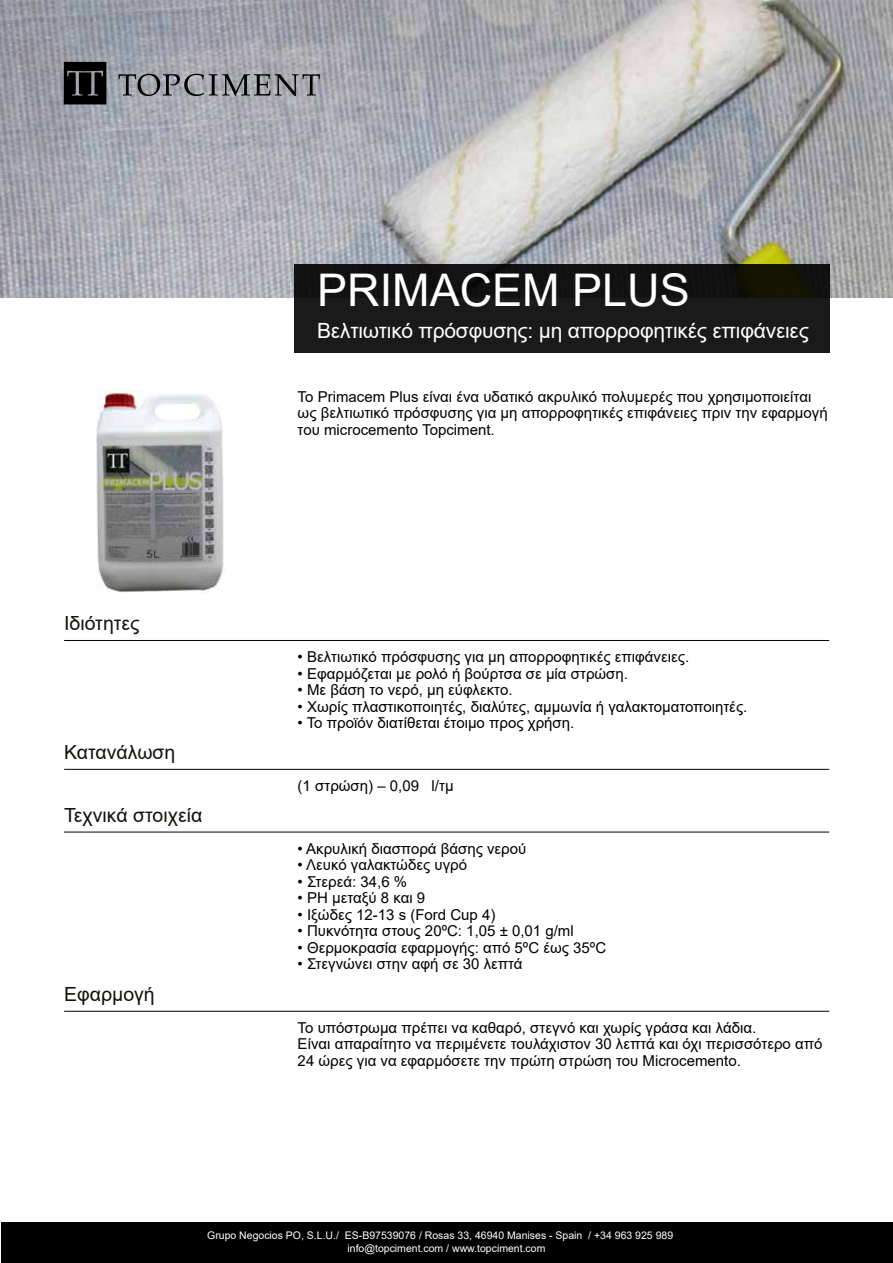
<style>
.page{position:relative;width:893px;height:1263px;background:#fff}
.page>*{position:absolute;margin:0;border:0;box-sizing:border-box;transform-origin:0 0}
.t1{font:45px "Arial";color:#fff}
.t2{font:21px "Arial";letter-spacing:-.01em;color:#fff}
.t3{font:19.5px "Arial";color:#12110c}
.t4{font:15px/16.5px "Arial";color:#000}
.t5{font:10.5px "Arial";color:#fff}
</style>
<div class="page">
<div style="left:1px;top:1222px;width:892px;height:41px;background:#000"></div>
<img style="left:96px;top:391px;width:128px;height:201px">
<img style="left:0;top:0;width:893px;height:298px">
<svg style="left:294px;top:264px;width:535px;height:88px;background:#161616"></svg>
<svg style="left:118px;top:74px;width:202px;height:22px;background:#7f8085"></svg>
<svg style="left:64px;top:62px;width:42px;height:42px;background:#141416"></svg>
<hr style="left:64px;top:640px;width:765px;height:1px;background:#000">
<hr style="left:64px;top:769px;width:765px;height:1px;background:#000">
<hr style="left:64px;top:832px;width:765px;height:1px;background:#000">
<hr style="left:64px;top:1011px;width:765px;height:1px;background:#000">
<h1 class="t1" style="left:317px;top:259px;width:374px">PRIMACEM PLUS</h1>
<h2 class="t2" style="left:317px;top:317px;width:493px">Βελτιωτικό πρόσφυσης: μη απορροφητικές επιφάνειες</h2>
<h3 class="t3" style="left:64px;top:610px;width:77px">Ιδιότητες</h3>
<h3 class="t3" style="left:64px;top:739px;width:113px">Κατανάλωση</h3>
<h3 class="t3" style="left:64px;top:801px;width:140px">Τεχνικά στοιχεία</h3>
<h3 class="t3" style="left:64px;top:980px;width:92px">Εφαρμογή</h3>
<p class="t4" style="left:298px;top:388px;width:532px">Το Primacem Plus είναι ένα υδατικό ακρυλικό πολυμερές που χρησιμοποιείται ως βελτιωτικό πρόσφυσης για μη απορροφητικές επιφάνειες πριν την εφαρμογή του microcemento Topciment.</p>
<p class="t4" style="left:298px;top:649px;width:393px">• Βελτιωτικό πρόσφυσης για μη απορροφητικές επιφάνειες.</p>
<p class="t4" style="left:298px;top:665px;width:332px">• Εφαρμόζεται με ρολό ή βούρτσα σε μία στρώση.</p>
<p class="t4" style="left:298px;top:682px;width:216px">• Με βάση το νερό, μη εύφλεκτο.</p>
<p class="t4" style="left:298px;top:698px;width:451px">• Χωρίς πλαστικοποιητές, διαλύτες, αμμωνία ή γαλακτοματοποιητές.</p>
<p class="t4" style="left:298px;top:715px;width:278px">• Το προϊόν διατίθεται έτοιμο προς χρήση.</p>
<p class="t4" style="left:298px;top:777px;width:157px">(1 στρώση) – 0,09 l/τμ</p>
<p class="t4" style="left:298px;top:840px;width:230px">• Ακρυλική διασπορά βάσης νερού</p>
<p class="t4" style="left:298px;top:857px;width:171px">• Λευκό γαλακτώδες υγρό</p>
<p class="t4" style="left:298px;top:873px;width:111px">• Στερεά: 34,6 %</p>
<p class="t4" style="left:298px;top:890px;width:129px">• PH μεταξύ 8 και 9</p>
<p class="t4" style="left:298px;top:906px;width:199px">• Ιξώδες 12-13 s (Ford Cup 4)</p>
<p class="t4" style="left:298px;top:923px;width:278px">• Πυκνότητα στους 20ºC: 1,05 ± 0,01 g/ml</p>
<p class="t4" style="left:298px;top:939px;width:310px">• Θερμοκρασία εφαρμογής: από 5ºC έως 35ºC</p>
<p class="t4" style="left:298px;top:956px;width:226px">• Στεγνώνει στην αφή σε 30 λεπτά</p>
<p class="t4" style="left:298px;top:1019px;width:526px">Το υπόστρωμα πρέπει να καθαρό, στεγνό και χωρίς γράσα και λάδια.<br>Είναι απαραίτητο να περιμένετε τουλάχιστον 30 λεπτά και όχι περισσότερο από<br>24 ώρες για να εφαρμόσετε την πρώτη στρώση του Microcemento.</p>
<p class="t5" style="left:207px;top:1227px;width:468px">Grupo Negocios PO, S.L.U./ ES-B97539076 / Rosas 33, 46940 Manises - Spain / +34 963 925 989</p>
<p class="t5" style="left:347px;top:1240px;width:199px">info@topciment.com / www.topciment.com</p>
</div>
